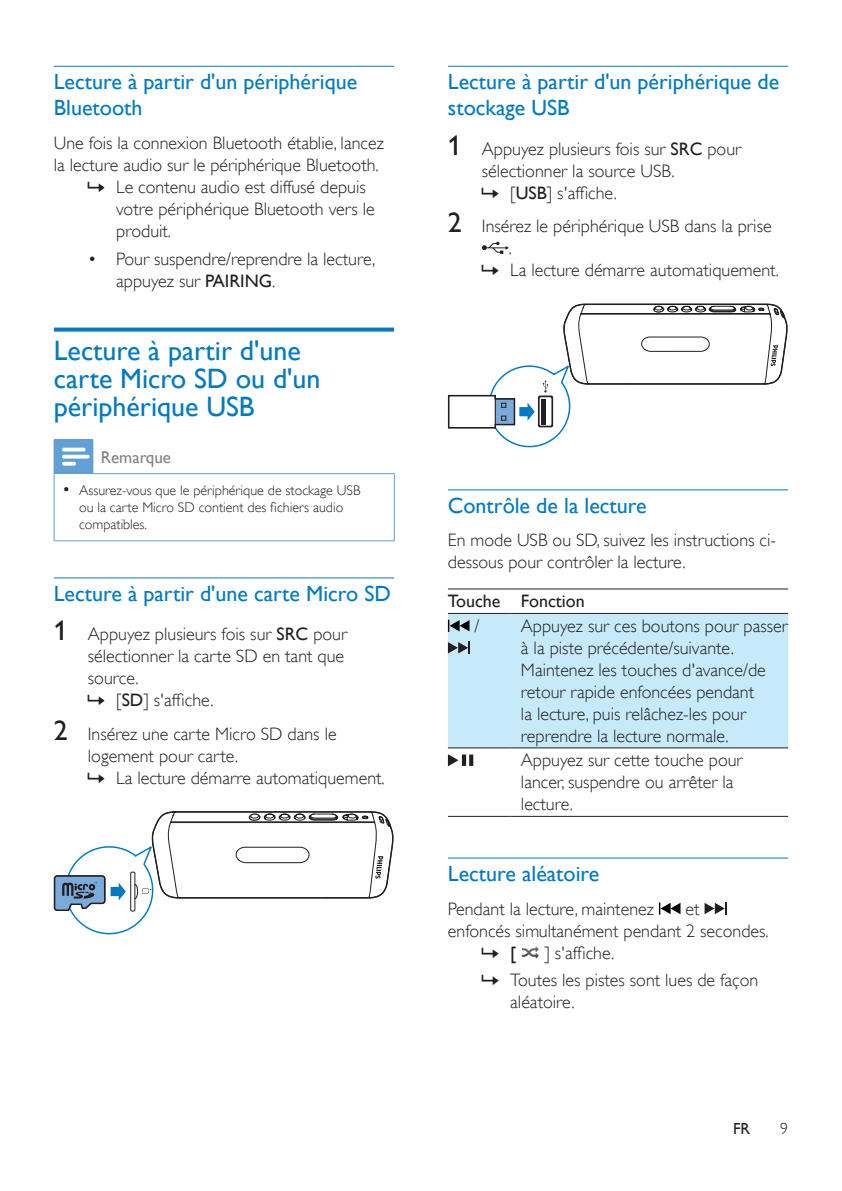
<style>
.page{position:relative;width:842px;height:1191px;background:#fff}
.page>*{position:absolute;margin:0;border:0;box-sizing:border-box;transform-origin:0 0}
.heading2{font:28px/28px "Gill Sans Alt One WGL";color:#0079c2}
.heading3{font:22px/26px "Gill Sans Alt One WGL";color:#0079c2}
.Body_Text{font:18px/22px "Gill Sans Alt One WGL Light";color:#231f20}
.Body_Text-2{font:18px "Gill Sans Alt One WGL";color:#231f20}
.notes-caption-paragr{font:17px "Gill Sans Alt One WGL";color:#808285}
.language_indication{font:16px "Gill Sans Alt One WGL";color:#231f20}
.t1{font:16px "Gill Sans Alt One WGL Light";color:#231f20}
.t2{font:14px/17px "Gill Sans Alt One WGL Light";color:#231f20}
.s1{font-family:"Gill Sans Alt One WGL"}
.s2{font-size:17px}
.s3{font-family:"Gill Sans Alt One WGL";font-size:28px}
</style>
<div class="page">
<hr style="left:54px;top:66px;width:340px;height:1px;background:#0079c2">
<svg style="left:54px;top:327px;width:340px;height:4px"></svg>
<hr style="left:54px;top:577px;width:340px;height:1px;background:#0079c2">
<div style="left:54px;top:439px;width:39px;height:35px;background:#629fd5"></div>
<hr style="left:54px;top:474px;width:1px;height:66px;background:#629fd5">
<hr style="left:394px;top:474px;width:1px;height:66px;background:#629fd5">
<hr style="left:54px;top:540px;width:39px;height:1px;background:#629fd5">
<hr style="left:93px;top:540px;width:302px;height:1px;background:#629fd5">
<hr style="left:93px;top:440px;width:1px;height:33px;background:#629fd5">
<hr style="left:93px;top:473px;width:302px;height:1px;background:#629fd5">
<svg style="left:62px;top:447px;width:28px;height:19px"></svg>
<svg style="left:54px;top:811px;width:339px;height:123px"></svg>
<hr style="left:448px;top:66px;width:340px;height:1px;background:#0079c2">
<hr style="left:448px;top:489px;width:340px;height:1px;background:#0079c2">
<hr style="left:448px;top:857px;width:340px;height:1px;background:#0079c2">
<svg style="left:482px;top:242px;width:27px;height:12px"></svg>
<div style="left:448px;top:614px;width:340px;height:133px;background:#c6eafa"></div>
<hr style="left:448px;top:588px;width:63px;height:1px;background:#231f20">
<hr style="left:511px;top:588px;width:277px;height:1px;background:#231f20">
<hr style="left:448px;top:613px;width:63px;height:1px;background:#231f20">
<hr style="left:511px;top:613px;width:277px;height:1px;background:#231f20">
<hr style="left:448px;top:747px;width:63px;height:1px;background:#231f20">
<hr style="left:511px;top:747px;width:277px;height:1px;background:#231f20">
<hr style="left:448px;top:816px;width:63px;height:1px;background:#231f20">
<hr style="left:511px;top:816px;width:277px;height:1px;background:#231f20">
<svg style="left:448px;top:619px;width:21px;height:13px"></svg>
<svg style="left:448px;top:641px;width:22px;height:13px"></svg>
<svg style="left:448px;top:754px;width:10px;height:12px"></svg>
<svg style="left:469px;top:754px;width:4px;height:12px"></svg>
<svg style="left:462px;top:754px;width:4px;height:12px"></svg>
<svg style="left:659px;top:902px;width:21px;height:12px"></svg>
<svg style="left:704px;top:902px;width:22px;height:12px"></svg>
<svg style="left:522px;top:946px;width:17px;height:12px"></svg>
<svg style="left:448px;top:303px;width:339px;height:144px"></svg>
<p class="heading3" style="left:54px;top:69px;width:305px">Lecture à partir d'un périphérique<br>Bluetooth</p>
<p class="Body_Text" style="left:54px;top:132px;width:331px">Une fois la connexion Bluetooth établie, lancez la lecture audio sur le périphérique Bluetooth.</p>
<p class="Body_Text" style="left:116px;top:176px;width:260px">Le contenu audio est diffusé depuis votre périphérique Bluetooth vers le produit.</p>
<p class="Body_Text" style="left:116px;top:248px;width:261px;text-indent:-28px">• Pour suspendre/reprendre la lecture, appuyez sur <span class="s1">PAIRING</span>.</p>
<p class="heading2" style="left:54px;top:336px;width:268px">Lecture à partir d'une carte Micro SD ou d'un périphérique USB</p>
<p class="notes-caption-paragr" style="left:101px;top:445px;width:72px">Remarque</p>
<p class="t2" style="left:79px;top:482px;width:283px;text-indent:-17px"><span class="s2">•</span> Assurez-vous que le périphérique de stockage USB ou la carte Micro SD contient des fichiers audio compatibles.</p>
<p class="heading3" style="left:54px;top:580px;width:339px">Lecture à partir d'une carte Micro SD</p>
<p class="Body_Text" style="left:88px;top:623px;width:261px;text-indent:-34px"><span class="s3">1</span> Appuyez plusieurs fois sur <span class="s1">SRC</span> pour sélectionner la carte SD en tant que source.</p>
<p class="Body_Text" style="left:116px;top:689px;width:99px">[<span class="s1">SD</span>] s'affiche.</p>
<p class="Body_Text" style="left:88px;top:722px;width:250px;text-indent:-34px"><span class="s3">2</span> Insérez une carte Micro SD dans le logement pour carte.</p>
<p class="Body_Text" style="left:116px;top:766px;width:270px">La lecture démarre automatiquement.</p>
<p class="heading3" style="left:448px;top:69px;width:333px">Lecture à partir d'un périphérique de stockage USB</p>
<p class="Body_Text" style="left:482px;top:138px;width:261px;text-indent:-34px"><span class="s3">1</span> Appuyez plusieurs fois sur <span class="s1">SRC</span> pour sélectionner la source USB.</p>
<p class="Body_Text" style="left:510px;top:182px;width:108px">[<span class="s1">USB</span>] s'affiche.</p>
<p class="Body_Text" style="left:509px;top:215px;width:264px;text-indent:-61px"><span class="s3">2</span> Insérez le périphérique USB dans la prise .</p>
<p class="Body_Text" style="left:510px;top:259px;width:270px">La lecture démarre automatiquement.</p>
<p class="heading3" style="left:448px;top:492px;width:200px">Contrôle de la lecture</p>
<p class="Body_Text" style="left:448px;top:529px;width:330px">En mode USB ou SD, suivez les instructions ci&shy;dessous pour contrôler la lecture.</p>
<p class="Body_Text-2" style="left:448px;top:589px;width:54px">Touche</p>
<p class="Body_Text-2" style="left:521px;top:589px;width:65px">Fonction</p>
<p class="Body_Text" style="left:474px;top:615px;width:7px">/</p>
<p class="Body_Text" style="left:521px;top:615px;width:268px">Appuyez sur ces boutons pour passer à la piste précédente/suivante.</p>
<p class="Body_Text" style="left:521px;top:659px;width:246px">Maintenez les touches d'avance/de retour rapide enfoncées pendant la lecture, puis relâchez-les pour reprendre la lecture normale.</p>
<p class="Body_Text" style="left:521px;top:749px;width:223px">Appuyez sur cette touche pour lancer, suspendre ou arrêter la lecture.</p>
<p class="heading3" style="left:448px;top:860px;width:153px">Lecture aléatoire</p>
<p class="Body_Text" style="left:448px;top:897px;width:207px">Pendant la lecture, maintenez</p>
<p class="Body_Text" style="left:448px;top:897px;width:322px;text-indent:238px">et<br>enfoncés simultanément pendant 2 secondes.</p>
<p class="Body_Text-2" style="left:510px;top:940px;width:7px">[</p>
<p class="Body_Text" style="left:544px;top:941px;width:72px">] s'affiche.</p>
<p class="Body_Text" style="left:510px;top:969px;width:250px">Toutes les pistes sont lues de façon aléatoire.</p>
<p class="language_indication" style="left:733px;top:1118px;width:19px">FR</p>
<p class="t1" style="left:780px;top:1118px;width:9px">9</p>
</div>
